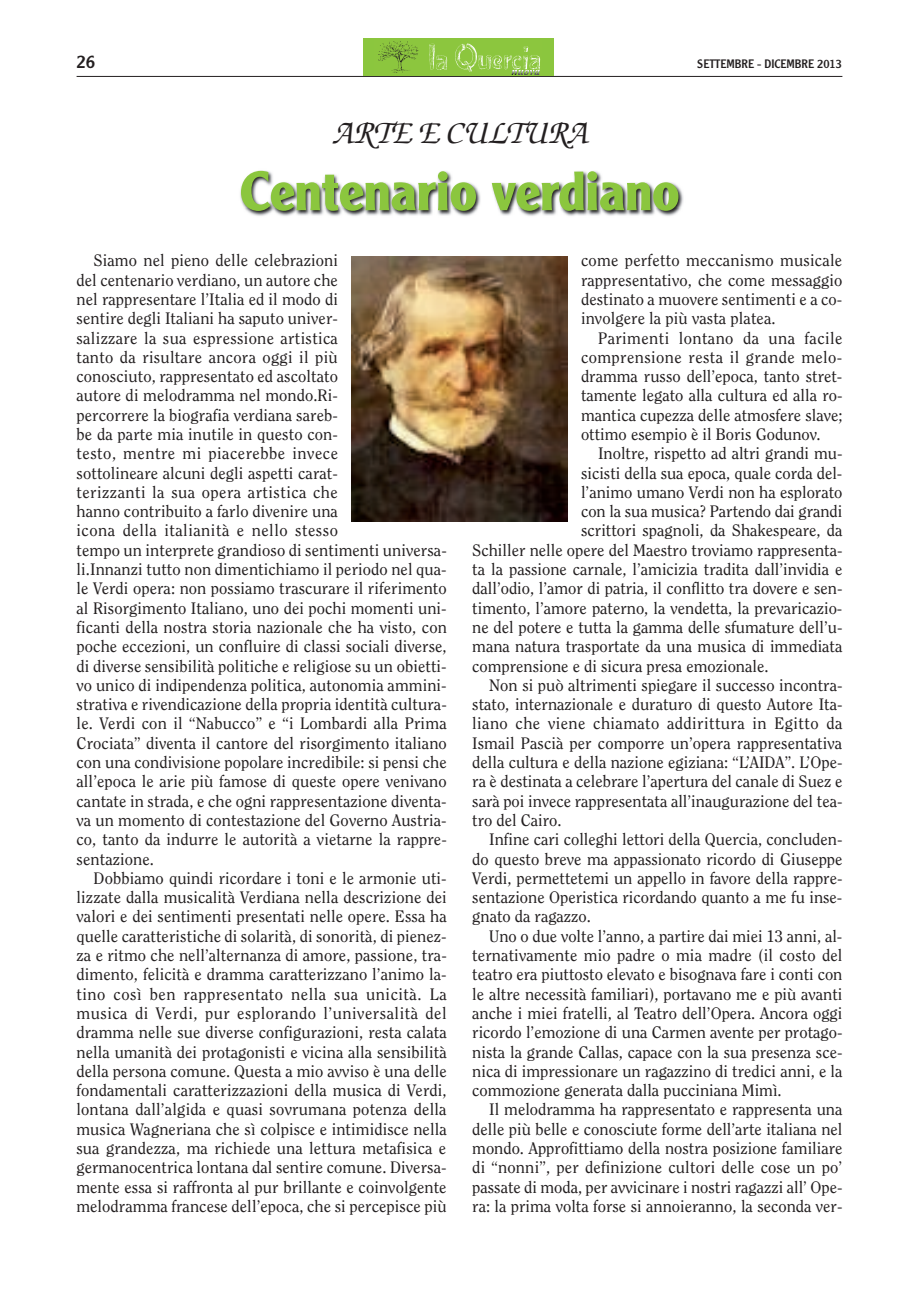
<style>
.page{position:relative;width:919px;height:1289px;background:#fff}
.page>*{position:absolute;margin:0;border:0;box-sizing:border-box;transform-origin:0 0}
.t1{font:700 54px "Clearface Gothic LH";color:#8bc63e}
.t2{font:italic 500 33px "Zapf Chancery";color:#231f20}
.t3{font:18px "Clearface Gothic LH";color:#231f20}
.t4{font:16.5px/19.4px "Clearface";color:#231f20;text-align:justify}
.t5{font:16.5px "Clearface";letter-spacing:.025em;color:#231f20}
.t6{font:12px "Clearface Gothic LH";color:#231f20}
</style>
<div class="page">
<hr style="left:77px;top:76px;width:765px;height:1px;background:#231f20">
<div style="left:424px;top:39px;width:130px;height:37px;background:#8bc63e"></div>
<img style="left:429px;top:43px;width:112px;height:29px">
<svg style="left:363px;top:39px;width:61px;height:37px;fill:#8cc63e"></svg>
<svg style="left:511px;top:70px;width:28px;height:5px"></svg>
<img style="left:240px;top:170px;width:444px;height:46px">
<img style="left:351px;top:256px;width:216px;height:266px">
<p class="t3" style="left:77px;top:55px;width:20px">26</p>
<p class="t6" style="left:697px;top:59px;width:146px">SETTEMBRE - DICEMBRE 2013</p>
<h2 class="t2" style="left:332px;top:119px;width:256px">ARTE E CULTURA</h2>
<h1 class="t1" style="left:240px;top:172px;width:441px">Centenario verdiano</h1>
<p class="t4" style="left:77px;top:252px;width:372px;text-align:left;text-indent:17px">Siamo nel pieno delle celebrazioni<br>del centenario verdiano, un autore che<br>nel rappresentare l’Italia ed il modo di<br>sentire degli Italiani ha saputo univer-<br>salizzare la sua espressione artistica<br>tanto da risultare ancora oggi il più<br>conosciuto, rappresentato ed ascoltato<br>autore di melodramma nel mondo.Ri-<br>percorrere la biografia verdiana sareb-<br>be da parte mia inutile in questo con-<br>testo, mentre mi piacerebbe invece<br>sottolineare alcuni degli aspetti carat-<br>terizzanti la sua opera artistica che<br>hanno contribuito a farlo divenire una<br>icona della italianità e nello stesso<br>tempo un interprete grandioso di sentimenti universa&shy;li.Innanzi tutto non dimentichiamo il periodo nel qua&shy;le Verdi opera: non possiamo trascurare il riferimento al Risorgimento Italiano, uno dei pochi momenti uni&shy;ficanti della nostra storia nazionale che ha visto, con poche eccezioni, un confluire di classi sociali diverse, di diverse sensibilità politiche e religiose su un obietti&shy;vo unico di indipendenza politica, autonomia ammini&shy;strativa e rivendicazione della propria identità cultura&shy;le. Verdi con il “Nabucco” e “i Lombardi alla Prima Crociata” diventa il cantore del risorgimento italiano con una condivisione popolare incredibile: si pensi che all’epoca le arie più famose di queste opere venivano cantate in strada, e che ogni rappresentazione diventa&shy;va un momento di contestazione del Governo Austria&shy;co, tanto da indurre le autorità a vietarne la rappre&shy;sentazione.</p>
<p class="t4" style="left:76px;top:869px;width:372px;text-indent:17px">Dobbiamo quindi ricordare i toni e le armonie uti&shy;lizzate dalla musicalità Verdiana nella descrizione dei valori e dei sentimenti presentati nelle opere. Essa ha quelle caratteristiche di solarità, di sonorità, di pienez&shy;za e ritmo che nell’alternanza di amore, passione, tra&shy;dimento, felicità e dramma caratterizzano l’animo la&shy;tino così ben rappresentato nella sua unicità. La musica di Verdi, pur esplorando l’universalità del dramma nelle sue diverse configurazioni, resta calata nella umanità dei protagonisti e vicina alla sensibilità della persona comune. Questa a mio avviso è una delle fondamentali caratterizzazioni della musica di Verdi, lontana dall’algida e quasi sovrumana potenza della musica Wagneriana che sì colpisce e intimidisce nella sua grandezza, ma richiede una lettura metafisica e germanocentrica lontana dal sentire comune. Diversa&shy;mente essa si raffronta al pur brillante e coinvolgente melodramma francese dell’epoca, che si percepisce più</p>
<p class="t4" style="left:581px;top:252px;width:263px">come perfetto meccanismo musicale rappresentativo, che come messaggio destinato a muovere sentimenti e a co&shy;involgere la più vasta platea.</p>
<p class="t4" style="left:581px;top:329px;width:263px;text-indent:17px">Parimenti lontano da una facile comprensione resta il grande melo&shy;dramma russo dell’epoca, tanto stret&shy;tamente legato alla cultura ed alla ro&shy;mantica cupezza delle atmosfere slave; ottimo esempio è il Boris Godunov.</p>
<p class="t4" style="left:598px;top:445px;width:246px">Inoltre, rispetto ad altri grandi mu-</p>
<p class="t4" style="left:581px;top:464px;width:263px">sicisti della sua epoca, quale corda del-</p>
<p class="t4" style="left:581px;top:483px;width:263px">l’animo umano Verdi non ha esplorato</p>
<p class="t4" style="left:581px;top:502px;width:263px">con la sua musica? Partendo dai grandi</p>
<p class="t4" style="left:581px;top:522px;width:263px">scrittori spagnoli, da Shakespeare, da</p>
<p class="t4" style="left:472px;top:541px;width:372px">Schiller nelle opere del Maestro troviamo rappresenta-</p>
<p class="t4" style="left:472px;top:560px;width:372px">ta la passione carnale, l’amicizia tradita dall’invidia e</p>
<p class="t4" style="left:472px;top:580px;width:372px">dall’odio, l’amor di patria, il conflitto tra dovere e sen-</p>
<p class="t4" style="left:472px;top:599px;width:371px">timento, l’amore paterno, la vendetta, la prevaricazio-</p>
<p class="t4" style="left:472px;top:618px;width:372px">ne del potere e tutta la gamma delle sfumature dell’u-</p>
<p class="t4" style="left:472px;top:637px;width:371px">mana natura trasportate da una musica di immediata</p>
<p class="t4" style="left:472px;top:657px;width:298px">comprensione e di sicura presa emozionale.</p>
<p class="t4" style="left:489px;top:676px;width:355px">Non si può altrimenti spiegare il successo incontra-</p>
<p class="t4" style="left:472px;top:695px;width:372px">stato, internazionale e duraturo di questo Autore Ita-</p>
<p class="t5" style="left:472px;top:717px;width:371px">liano che viene chiamato addirittura in Egitto da</p>
<p class="t4" style="left:472px;top:734px;width:371px">Ismail Pascià per comporre un’opera rappresentativa</p>
<p class="t4" style="left:472px;top:753px;width:372px">della cultura e della nazione egiziana: “L’AIDA”. L’Ope-</p>
<p class="t4" style="left:472px;top:773px;width:372px">ra è destinata a celebrare l’apertura del canale di Suez e</p>
<p class="t4" style="left:472px;top:792px;width:372px">sarà poi invece rappresentata all’inaugurazione del tea-</p>
<p class="t4" style="left:472px;top:811px;width:91px">tro del Cairo.</p>
<p class="t4" style="left:489px;top:830px;width:355px">Infine cari colleghi lettori della Quercia, concluden-</p>
<p class="t4" style="left:472px;top:850px;width:372px">do questo breve ma appassionato ricordo di Giuseppe</p>
<p class="t4" style="left:472px;top:869px;width:372px">Verdi, permettetemi un appello in favore della rappre-</p>
<p class="t4" style="left:472px;top:888px;width:371px">sentazione Operistica ricordando quanto a me fu inse-</p>
<p class="t4" style="left:472px;top:908px;width:120px">gnato da ragazzo.</p>
<p class="t4" style="left:489px;top:927px;width:354px">Uno o due volte l’anno, a partire dai miei 13 anni, al-</p>
<p class="t4" style="left:472px;top:946px;width:372px">ternativamente mio padre o mia madre (il costo del</p>
<p class="t4" style="left:472px;top:965px;width:371px">teatro era piuttosto elevato e bisognava fare i conti con</p>
<p class="t4" style="left:472px;top:985px;width:371px">le altre necessità familiari), portavano me e più avanti</p>
<p class="t4" style="left:472px;top:1004px;width:372px">anche i miei fratelli, al Teatro dell’Opera. Ancora oggi</p>
<p class="t4" style="left:472px;top:1023px;width:372px">ricordo l’emozione di una Carmen avente per protago-</p>
<p class="t4" style="left:472px;top:1043px;width:372px">nista la grande Callas, capace con la sua presenza sce-</p>
<p class="t4" style="left:472px;top:1062px;width:371px">nica di impressionare un ragazzino di tredici anni, e la</p>
<p class="t4" style="left:472px;top:1081px;width:311px">commozione generata dalla pucciniana Mimì.</p>
<p class="t4" style="left:489px;top:1100px;width:355px">Il melodramma ha rappresentato e rappresenta una</p>
<p class="t4" style="left:472px;top:1120px;width:371px">delle più belle e conosciute forme dell’arte italiana nel</p>
<p class="t4" style="left:472px;top:1139px;width:372px">mondo. Approfittiamo della nostra posizione familiare</p>
<p class="t4" style="left:472px;top:1158px;width:371px">di “nonni”, per definizione cultori delle cose un po’</p>
<p class="t4" style="left:472px;top:1178px;width:372px">passate di moda, per avvicinare i nostri ragazzi all’ Ope-</p>
<p class="t4" style="left:472px;top:1197px;width:372px">ra: la prima volta forse si annoieranno, la seconda ver-</p>
</div>
